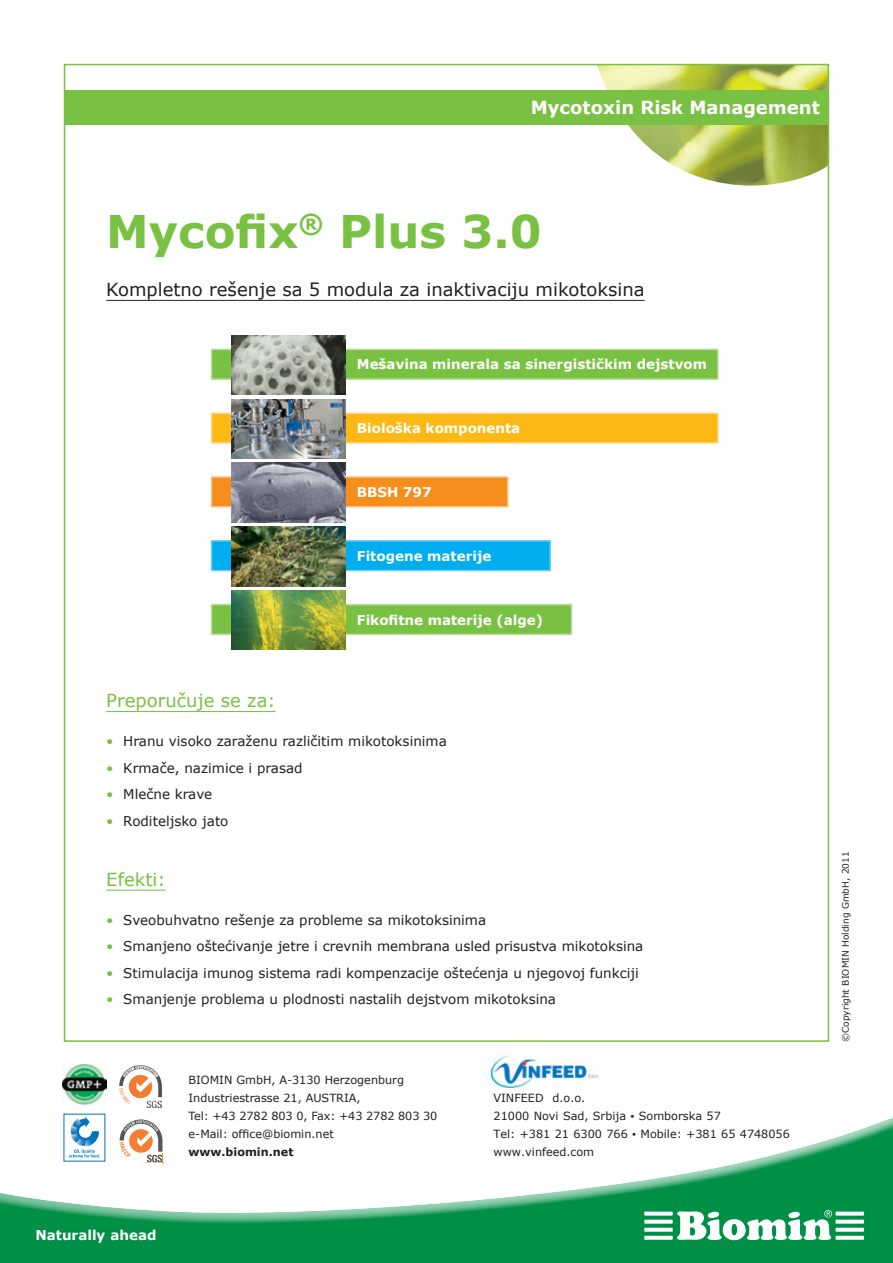
<style>
.page{position:relative;width:893px;height:1263px;background:#fff}
.page>*{position:absolute;margin:0;border:0;box-sizing:border-box;transform-origin:0 0}
.t1{font:700 45px "Verdana";color:#79c142}
.t2{font:18px "Verdana";color:#231f20}
.t3{font:700 18px "Verdana";color:#fff}
.t4{font:18px "Verdana";color:#79c142}
.t5{font:13.5px "Verdana";color:#231f20}
.t6{font:700 13.5px "Verdana";color:#fff}
.t7{font:11.25px/18px "Verdana";color:#231f20}
.t8{font:700 11.25px "Verdana";color:#231f20}
.t9{font:9px "Verdana";color:#231f20}
.s1{color:#79c142}
</style>
<div class="page">
<img style="left:597px;top:67px;width:229px;height:119px">
<div style="left:65px;top:90px;width:763px;height:34px;background:#79c142"></div>
<div style="left:0;top:1113px;width:893px;height:150px;background:#231f20;opacity:.75"></div>
<svg style="left:677px;top:1210px;width:155px;height:30px"></svg>
<svg style="left:644px;top:1211px;width:29px;height:4px"></svg>
<hr style="left:644px;top:1220px;width:29px;height:3px;background:#fff">
<svg style="left:644px;top:1228px;width:29px;height:4px"></svg>
<svg style="left:644px;top:1236px;width:29px;height:4px"></svg>
<svg style="left:835px;top:1211px;width:29px;height:4px"></svg>
<hr style="left:835px;top:1220px;width:29px;height:3px;background:#fff">
<svg style="left:835px;top:1228px;width:29px;height:4px"></svg>
<svg style="left:835px;top:1236px;width:29px;height:4px"></svg>
<div style="left:64px;top:1114px;width:41px;height:47px;background:#fff"></div>
<svg style="left:69px;top:1116px;width:31px;height:42px"></svg>
<svg style="left:120px;top:1119px;width:45px;height:45px"></svg>
<img style="left:119px;top:1065px;width:20px;height:21px">
<img style="left:63px;top:1064px;width:44px;height:41px">
<img style="left:490px;top:1053px;width:109px;height:35px">
<hr style="left:106px;top:300px;width:539px;height:1px;background:#231f20">
<hr style="left:106px;top:711px;width:170px;height:1px;background:#79c142">
<hr style="left:106px;top:889px;width:60px;height:2px;background:#79c142">
<div style="left:212px;top:349px;width:506px;height:30px;background:#79c142"></div>
<div style="left:211px;top:349px;width:508px;height:31px;border:2px solid #badb9b"></div>
<div style="left:212px;top:477px;width:296px;height:30px;background:#f68e1e"></div>
<div style="left:211px;top:476px;width:297px;height:31px;border:2px solid #fcc287"></div>
<div style="left:212px;top:541px;width:338px;height:29px;background:#00aeef"></div>
<div style="left:211px;top:540px;width:340px;height:31px;border:2px solid #6bcff6"></div>
<div style="left:212px;top:604px;width:359px;height:30px;background:#79c142"></div>
<div style="left:211px;top:604px;width:361px;height:31px;border:2px solid #badb9b"></div>
<img style="left:231px;top:335px;width:115px;height:60px">
<img style="left:231px;top:463px;width:115px;height:59px">
<img style="left:231px;top:527px;width:115px;height:59px">
<img style="left:231px;top:590px;width:115px;height:60px">
<div style="left:212px;top:413px;width:506px;height:30px;background:#fcb814"></div>
<div style="left:211px;top:412px;width:508px;height:32px;border:2px solid #fed88f"></div>
<img style="left:231px;top:399px;width:115px;height:60px">
<h2 class="t3" style="left:531px;top:96px;width:291px">Mycotoxin Risk Management</h2>
<h1 class="t1" style="left:106px;top:203px;width:437px">Mycofix<sup>®</sup> Plus 3.0</h1>
<h2 class="t2" style="left:106px;top:277px;width:540px">Kompletno rešenje sa 5 modula za inaktivaciju mikotoksina</h2>
<p class="t6" style="left:357px;top:356px;width:352px">Mešavina minerala sa sinergističkim dejstvom</p>
<p class="t6" style="left:357px;top:420px;width:165px">Biološka komponenta</p>
<p class="t6" style="left:357px;top:483px;width:76px">BBSH 797</p>
<p class="t6" style="left:357px;top:547px;width:136px">Fitogene materije</p>
<p class="t6" style="left:357px;top:611px;width:188px">Fikofitne materije (alge)</p>
<h2 class="t4" style="left:106px;top:688px;width:171px">Preporučuje se za:</h2>
<p class="t5" style="left:106px;top:732px;width:342px"><span class="s1">•</span> Hranu visoko zaraženu različitim mikotoksinima</p>
<p class="t5" style="left:106px;top:759px;width:198px"><span class="s1">•</span> Krmače, nazimice i prasad</p>
<p class="t5" style="left:106px;top:785px;width:107px"><span class="s1">•</span> Mlečne krave</p>
<p class="t5" style="left:106px;top:812px;width:124px"><span class="s1">•</span> Roditeljsko jato</p>
<h2 class="t4" style="left:106px;top:867px;width:61px">Efekti:</h2>
<p class="t5" style="left:106px;top:911px;width:381px"><span class="s1">•</span> Sveobuhvatno rešenje za probleme sa mikotoksinima</p>
<p class="t5" style="left:106px;top:937px;width:539px"><span class="s1">•</span> Smanjeno oštećivanje jetre i crevnih membrana usled prisustva mikotoksina</p>
<p class="t5" style="left:106px;top:964px;width:534px"><span class="s1">•</span> Stimulacija imunog sistema radi kompenzacije oštećenja u njegovoj funkciji</p>
<p class="t5" style="left:106px;top:990px;width:451px"><span class="s1">•</span> Smanjenje problema u plodnosti nastalih dejstvom mikotoksina</p>
<p class="t6" style="left:35px;top:1227px;width:123px">Naturally ahead</p>
<p class="t7" style="left:189px;top:1071px;width:250px;text-indent:48px">GmbH, A-3130 Herzogenburg<br>Industriestrasse 21, AUSTRIA,<br>Tel: +43 2782 803 0, Fax: +43 2782 803 30 e-Mail: office@biomin.net</p>
<p class="t8" style="left:189px;top:1145px;width:106px">www.biomin.net</p>
<p class="t7" style="left:189px;top:1071px;width:16px">BIOMIN</p>
<p class="t7" style="left:494px;top:1089px;width:298px">VINFEED d.o.o.<br>21000 Novi Sad, Srbija ▪ Somborska 57<br>Tel: +381 21 6300 766 ▪ Mobile: +381 65 4748056 www.vinfeed.com</p>
<p class="t9" style="left:839px;top:1042px;width:192px;rotate:-90deg">©Copyright Biomin Holding GmbH, 2011</p>
</div>
